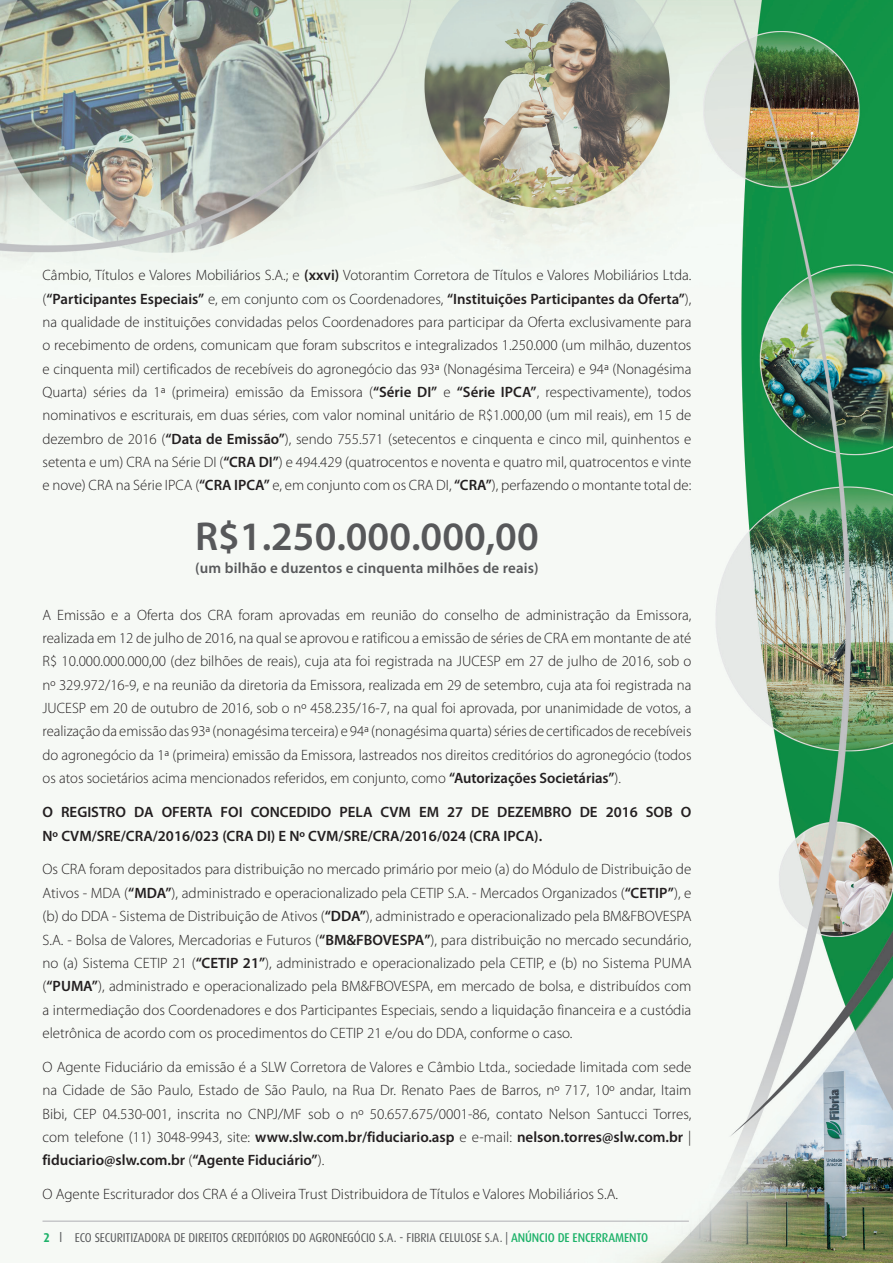
<style>
.page{position:relative;width:893px;height:1263px;background:#fff}
.page>*{position:absolute;margin:0;border:0;box-sizing:border-box;transform-origin:0 0}
.t1{font:600 40.5px "Myriad Pro";color:#57585a}
.t2{font:300 15px/23.4px "Myriad Pro";color:#231f20;text-align:justify}
.t3{font:600 15px/23.4px "Myriad Pro";color:#231f20}
.t4{font:600 15px "Myriad Pro";letter-spacing:.01em;color:#57585a}
.t5{font:12.75px "Dax";letter-spacing:-.01em;color:#57585a;scale:.9 1}
.s1{font-weight:600}
.s2{font-weight:700;color:#1eb26a}
.s3{font-weight:500;color:#1eb26a}
</style>
<div class="page">
<img style="left:0;top:0;width:893px;height:1263px">
<hr style="left:43px;top:1220px;width:646px;height:2px;background:#c6c7c9">
<p class="t2" style="left:43px;top:264px;width:650px">Câmbio, Títulos e Valores Mobiliários S.A.; e <span class="s1">(xxvi)</span> Votorantim Corretora de Títulos e Valores Mobiliários Ltda. (<span class="s1">“Participantes Especiais”</span> e, em conjunto com os Coordenadores, <span class="s1">“Instituições Participantes da Oferta”</span>), na qualidade de instituições convidadas pelos Coordenadores para participar da Oferta exclusivamente para o recebimento de ordens, comunicam que foram subscritos e integralizados 1.250.000 (um milhão, duzentos e cinquenta mil) certificados de recebíveis do agronegócio das 93ª (Nonagésima Terceira) e 94ª (Nonagésima Quarta) séries da 1ª (primeira) emissão da Emissora (<span class="s1">“Série DI”</span> e <span class="s1">“Série IPCA”</span>, respectivamente), todos nominativos e escriturais, em duas séries, com valor nominal unitário de R$1.000,00 (um mil reais), em 15 de dezembro de 2016 (<span class="s1">“Data de Emissão”</span>), sendo 755.571 (setecentos e cinquenta e cinco mil, quinhentos e setenta e um) CRA na Série DI (<span class="s1">“CRA DI”</span>) e 494.429 (quatrocentos e noventa e quatro mil, quatrocentos e vinte e nove) CRA na Série IPCA (<span class="s1">“CRA IPCA”</span> e, em conjunto com os CRA DI, <span class="s1">“CRA”</span>), perfazendo o montante total de:</p>
<h1 class="t1" style="left:195px;top:514px;width:345px">R$1.250.000.000,00</h1>
<p class="t4" style="left:195px;top:560px;width:345px">(um bilhão e duzentos e cinquenta milhões de reais)</p>
<p class="t2" style="left:43px;top:603px;width:650px">A Emissão e a Oferta dos CRA foram aprovadas em reunião do conselho de administração da Emissora, realizada em 12 de julho de 2016, na qual se aprovou e ratificou a emissão de séries de CRA em montante de até R$ 10.000.000.000,00 (dez bilhões de reais), cuja ata foi registrada na JUCESP em 27 de julho de 2016, sob o nº 329.972/16-9, e na reunião da diretoria da Emissora, realizada em 29 de setembro, cuja ata foi registrada na JUCESP em 20 de outubro de 2016, sob o nº 458.235/16-7, na qual foi aprovada, por unanimidade de votos, a realização da emissão das 93ª (nonagésima terceira) e 94ª (nonagésima quarta) séries de certificados de recebíveis do agronegócio da 1ª (primeira) emissão da Emissora, lastreados nos direitos creditórios do agronegócio (todos os atos societários acima mencionados referidos, em conjunto, como <span class="s1">“Autorizações Societárias”</span>).</p>
<p class="t3" style="left:43px;top:801px;width:650px">O REGISTRO DA OFERTA FOI CONCEDIDO PELA CVM EM 27 DE DEZEMBRO DE 2016 SOB O<br>Nº CVM/SRE/CRA/2016/023 (CRA DI) E Nº CVM/SRE/CRA/2016/024 (CRA IPCA).</p>
<p class="t2" style="left:43px;top:858px;width:650px">Os CRA foram depositados para distribuição no mercado primário por meio (a) do Módulo de Distribuição de Ativos - MDA (<span class="s1">“MDA”</span>), administrado e operacionalizado pela CETIP S.A. - Mercados Organizados (<span class="s1">“CETIP”</span>), e (b) do DDA - Sistema de Distribuição de Ativos (<span class="s1">“DDA”</span>), administrado e operacionalizado pela BM&amp;FBOVESPA S.A. - Bolsa de Valores, Mercadorias e Futuros (<span class="s1">“BM&amp;FBOVESPA”</span>), para distribuição no mercado secundário, no (a) Sistema CETIP 21 (<span class="s1">“CETIP 21”</span>), administrado e operacionalizado pela CETIP, e (b) no Sistema PUMA (<span class="s1">“PUMA”</span>), administrado e operacionalizado pela BM&amp;FBOVESPA, em mercado de bolsa, e distribuídos com a intermediação dos Coordenadores e dos Participantes Especiais, sendo a liquidação financeira e a custódia eletrônica de acordo com os procedimentos do CETIP 21 e/ou do DDA, conforme o caso.</p>
<p class="t2" style="left:43px;top:1055px;width:650px">O Agente Fiduciário da emissão é a SLW Corretora de Valores e Câmbio Ltda., sociedade limitada com sede na Cidade de São Paulo, Estado de São Paulo, na Rua Dr. Renato Paes de Barros, nº 717, 10º andar, Itaim Bibi, CEP 04.530-001, inscrita no CNPJ/MF sob o nº 50.657.675/0001-86, contato Nelson Santucci Torres, com telefone (11) 3048-9943, site: <span class="s1">www.slw.com.br/fiduciario.asp</span> e e-mail: <span class="s1">nelson.torres@slw.com.br</span> | <span class="s1">fiduciario@slw.com.br</span> (<span class="s1">“Agente Fiduciário”</span>).</p>
<p class="t2" style="left:43px;top:1183px;width:577px">O Agente Escriturador dos CRA é a Oliveira Trust Distribuidora de Títulos e Valores Mobiliários S.A.</p>
<p class="t5" style="left:44px;top:1230px;width:673px"><span class="s2">2</span> l ECO SECURITIZADORA DE DIREITOS CREDITÓRIOS DO AGRONEGÓCIO S.A. - FIBRIA CELULOSE S.A. | <span class="s3">ANÚNCIO DE ENCERRAMENTO</span></p>
</div>
